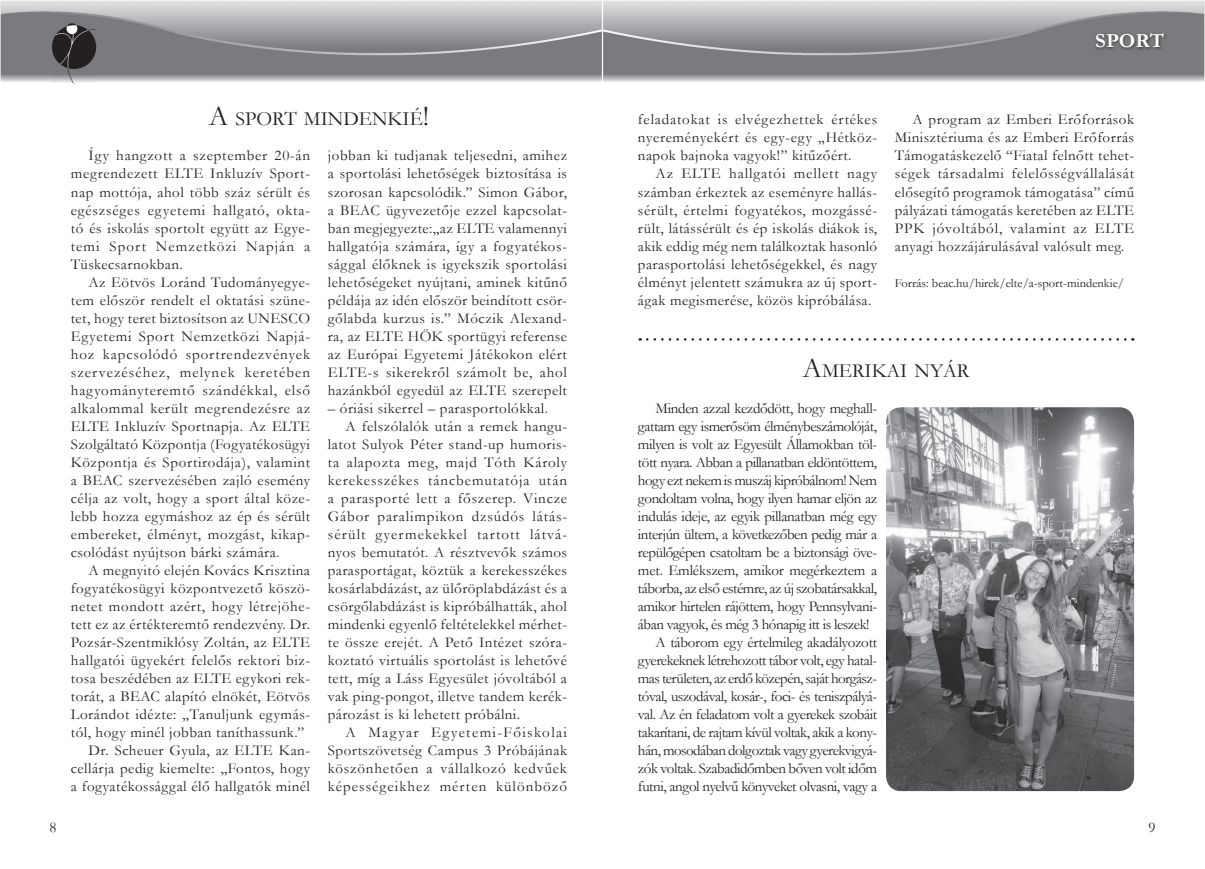
<style>
.page{position:relative;width:1205px;height:869px;background:#fff}
.page>*{position:absolute;margin:0;border:0;box-sizing:border-box;transform-origin:0 0}
.t1{font:20.12px "Garamond";color:#231f20}
.t2{font:700 20px "Garamond";color:#fff;scale:1.05 1}
.t3{font:15px/18px "Garamond";letter-spacing:.03em;color:#231f20;text-align:justify}
.t4{font:15px "Garamond";letter-spacing:-.03em;color:#231f20}
.t5{font:15px "Garamond";letter-spacing:-.035em;color:#231f20}
.t6{font:15px "Garamond";letter-spacing:-.025em;color:#231f20}
.t7{font:15px "Garamond";letter-spacing:.07em;color:#231f20}
.t8{font:15px "Garamond";letter-spacing:.055em;color:#231f20}
.t9{font:15px "Garamond";letter-spacing:-.02em;color:#231f20}
.t10{font:15px "Garamond";letter-spacing:-.015em;color:#231f20}
.t11{font:15px "Garamond";letter-spacing:-.01em;color:#231f20}
.t12{font:15px "Garamond";letter-spacing:.065em;color:#231f20}
.t13{font:15px "Garamond";letter-spacing:.05em;color:#231f20}
.t14{font:15px "Garamond";letter-spacing:.06em;color:#231f20}
.t15{font:15px "Garamond";letter-spacing:.09em;color:#231f20}
.t16{font:12.5px "Garamond";color:#231f20}
.s1{font-size:28.75px}
</style>
<div class="page">
<img style="left:886px;top:407px;width:248px;height:383px">
<svg style="left:647px;top:338px;width:486px;height:2px"></svg>
<img style="left:1px;top:1px;width:1203px;height:81px">
<img style="left:51px;top:22px;width:46px;height:62px">
<img style="left:1094px;top:32px;width:73px;height:19px">
<p class="t3" style="left:50px;top:817px;width:9px">8</p>
<h1 class="t1" style="left:209px;top:105px;width:222px"><span class="s1">A</span> SPORT MINDENKIÉ<span class="s1">!</span></h1>
<p class="t3" style="left:71px;top:146px;width:241px;text-indent:18px">Így hangzott a szeptember 20-án megrendezett ELTE Inkluzív Sport&shy;nap mottója, ahol több száz sérült és egészséges egyetemi hallgató, okta&shy;tó és iskolás sportolt együtt az Egye&shy;temi Sport Nemzetközi Napján a Tüskecsarnokban.</p>
<p class="t3" style="left:71px;top:272px;width:241px;text-indent:18px">Az Eötvös Loránd Tudományegye&shy;tem először rendelt el oktatási szüne&shy;tet, hogy teret biztosítson az UNESCO Egyetemi Sport Nemzetközi Napjá&shy;hoz kapcsolódó sportrendezvények szervezéséhez, melynek keretében hagyományteremtő szándékkal, első alkalommal került megrendezésre az ELTE Inkluzív Sportnapja. Az ELTE Szolgáltató Központja (Fogyatékosügyi Központja és Sportirodája), valamint a BEAC szervezésében zajló esemény célja az volt, hogy a sport által köze&shy;lebb hozza egymáshoz az ép és sérült embereket, élményt, mozgást, kikap&shy;csolódást nyújtson bárki számára.</p>
<p class="t3" style="left:89px;top:560px;width:223px">A megnyitó elején Kovács Krisztina</p>
<p class="t3" style="left:71px;top:578px;width:241px">fogyatékosügyi központvezető köszö-</p>
<p class="t3" style="left:71px;top:596px;width:241px">netet mondott azért, hogy létrejöhe-</p>
<p class="t3" style="left:71px;top:614px;width:241px">tett ez az értékteremtő rendezvény. Dr.</p>
<p class="t3" style="left:71px;top:632px;width:241px">Pozsár-Szentmiklósy Zoltán, az ELTE</p>
<p class="t3" style="left:71px;top:650px;width:241px">hallgatói ügyekért felelős rektori biz-</p>
<p class="t3" style="left:71px;top:668px;width:241px">tosa beszédében az ELTE egykori rek-</p>
<p class="t3" style="left:71px;top:686px;width:241px">torát, a BEAC alapító elnökét, Eötvös</p>
<p class="t3" style="left:71px;top:704px;width:241px">Lorándot idézte: „Tanuljunk egymás-</p>
<p class="t3" style="left:71px;top:722px;width:235px">tól, hogy minél jobban taníthassunk.”</p>
<p class="t3" style="left:89px;top:740px;width:223px">Dr. Scheuer Gyula, az ELTE Kan-</p>
<p class="t3" style="left:71px;top:758px;width:241px">cellárja pedig kiemelte: „Fontos, hogy</p>
<p class="t3" style="left:71px;top:776px;width:241px">a fogyatékossággal élő hallgatók minél</p>
<p class="t3" style="left:328px;top:146px;width:241px">jobban ki tudjanak teljesedni, amihez a sportolási lehetőségek biztosítása is szorosan kapcsolódik.” Simon Gábor, a BEAC ügyvezetője ezzel kapcsolat&shy;ban megjegyezte:„az ELTE valamennyi hallgatója számára, így a fogyatékos&shy;sággal élőknek is igyekszik sportolási lehetőségeket nyújtani, aminek kitűnő példája az idén először beindított csör&shy;gőlabda kurzus is.” Móczik Alexand&shy;ra, az ELTE HÖK sportügyi referense az Európai Egyetemi Játékokon elért ELTE-s sikerekről számolt be, ahol hazánkból egyedül az ELTE szerepelt</p>
<p class="t3" style="left:328px;top:398px;width:222px">– óriási sikerrel – parasportolókkal.</p>
<p class="t3" style="left:345px;top:416px;width:223px">A felszólalók után a remek hangu-</p>
<p class="t3" style="left:328px;top:434px;width:241px">latot Sulyok Péter stand-up humoris-</p>
<p class="t8" style="left:328px;top:452px;width:241px">ta alapozta meg, majd Tóth Károly</p>
<p class="t12" style="left:328px;top:470px;width:241px">kerekesszékes táncbemutatója után</p>
<p class="t13" style="left:328px;top:488px;width:241px">a parasporté lett a főszerep. Vincze</p>
<p class="t14" style="left:328px;top:506px;width:241px">Gábor paralimpikon dzsúdós látás-</p>
<p class="t7" style="left:328px;top:524px;width:241px">sérült gyermekekkel tartott látvá-</p>
<p class="t3" style="left:328px;top:542px;width:241px">nyos bemutatót. A résztvevők számos</p>
<p class="t3" style="left:328px;top:560px;width:241px">parasportágat, köztük a kerekesszékes</p>
<p class="t3" style="left:328px;top:578px;width:241px">kosárlabdázást, az ülőröplabdázást és a</p>
<p class="t3" style="left:328px;top:596px;width:241px">csörgőlabdázást is kipróbálhatták, ahol</p>
<p class="t3" style="left:328px;top:614px;width:241px">mindenki egyenlő feltételekkel mérhet-</p>
<p class="t3" style="left:328px;top:632px;width:241px">te össze erejét. A Pető Intézet szóra-</p>
<p class="t3" style="left:328px;top:650px;width:241px">koztató virtuális sportolást is lehetővé</p>
<p class="t3" style="left:328px;top:668px;width:241px">tett, míg a Láss Egyesület jóvoltából a</p>
<p class="t3" style="left:328px;top:686px;width:241px">vak ping-pongot, illetve tandem kerék-</p>
<p class="t3" style="left:328px;top:704px;width:194px">pározást is ki lehetett próbálni.</p>
<p class="t15" style="left:345px;top:722px;width:223px">A Magyar Egyetemi-Főiskolai</p>
<p class="t3" style="left:328px;top:740px;width:241px">Sportszövetség Campus 3 Próbájának</p>
<p class="t8" style="left:328px;top:758px;width:241px">köszönhetően a vállalkozó kedvűek</p>
<p class="t7" style="left:328px;top:776px;width:241px">képességeikhez mérten különböző</p>
<h2 class="t2" style="left:1095px;top:27px;width:67px">SPORT</h2>
<p class="t3" style="left:638px;top:110px;width:241px">feladatokat is elvégezhettek értékes nyereményekért és egy-egy „Hétköz&shy;napok bajnoka vagyok!” kitűzőért.</p>
<p class="t3" style="left:638px;top:164px;width:241px;text-indent:18px">Az ELTE hallgatói mellett nagy számban érkeztek az eseményre hallás&shy;sérült, értelmi fogyatékos, mozgássé&shy;rült, látássérült és ép iskolás diákok is, akik eddig még nem találkoztak hasonló parasportolási lehetőségekkel, és nagy élményt jelentett számukra az új sport&shy;ágak megismerése, közös kipróbálása.</p>
<p class="t3" style="left:895px;top:110px;width:241px;text-indent:18px">A program az Emberi Erőforrások Minisztériuma és az Emberi Erőforrás Támogatáskezelő “Fiatal felnőtt tehet&shy;ségek társadalmi felelősségvállalását elősegítő programok támogatása” című pályázati támogatás keretében az ELTE PPK jóvoltából, valamint az ELTE anyagi hozzájárulásával valósult meg.</p>
<p class="t16" style="left:895px;top:274px;width:231px">Forrás: beac.hu/hirek/elte/a-sport-mindenkie/</p>
<h1 class="t1" style="left:802px;top:357px;width:168px"><span class="s1">A</span>MERIKAI NYÁR</h1>
<p class="t6" style="left:656px;top:398px;width:223px">Minden azzal kezdődött, hogy meghall-</p>
<p class="t4" style="left:638px;top:416px;width:241px">gattam egy ismerősöm élménybeszámolóját,</p>
<p class="t6" style="left:638px;top:434px;width:241px">milyen is volt az Egyesült Államokban töl-</p>
<p class="t4" style="left:638px;top:452px;width:241px">tött nyara. Abban a pillanatban eldöntöttem,</p>
<p class="t5" style="left:638px;top:470px;width:241px">hogy ezt nekem is muszáj kipróbálnom! Nem</p>
<p class="t4" style="left:638px;top:488px;width:241px">gondoltam volna, hogy ilyen hamar eljön az</p>
<p class="t9" style="left:638px;top:506px;width:241px">indulás ideje, az egyik pillanatban még egy</p>
<p class="t4" style="left:638px;top:524px;width:241px">interjún ültem, a következőben pedig már a</p>
<p class="t4" style="left:638px;top:542px;width:241px">repülőgépen csatoltam be a biztonsági öve-</p>
<p class="t11" style="left:638px;top:560px;width:241px">met. Emlékszem, amikor megérkeztem a</p>
<p class="t4" style="left:638px;top:578px;width:241px">táborba, az első estémre, az új szobatársakkal,</p>
<p class="t4" style="left:638px;top:596px;width:241px">amikor hirtelen rájöttem, hogy Pennsylvani-</p>
<p class="t4" style="left:638px;top:614px;width:233px">ában vagyok, és még 3 hónapig itt is leszek!</p>
<p class="t10" style="left:656px;top:632px;width:223px">A táborom egy értelmileg akadályozott</p>
<p class="t4" style="left:638px;top:650px;width:241px">gyerekeknek létrehozott tábor volt, egy hatal-</p>
<p class="t5" style="left:638px;top:668px;width:241px">mas területen, az erdő közepén, saját horgász-</p>
<p class="t4" style="left:638px;top:686px;width:241px">tóval, uszodával, kosár-, foci- és teniszpályá-</p>
<p class="t4" style="left:638px;top:704px;width:241px">val. Az én feladatom volt a gyerekek szobáit</p>
<p class="t4" style="left:638px;top:722px;width:241px">takarítani, de rajtam kívül voltak, akik a kony-</p>
<p class="t5" style="left:638px;top:740px;width:241px">hán, mosodában dolgoztak vagy gyerekvigyá-</p>
<p class="t4" style="left:638px;top:758px;width:241px">zók voltak. Szabadidőmben bőven volt időm</p>
<p class="t4" style="left:638px;top:776px;width:241px">futni, angol nyelvű könyveket olvasni, vagy a</p>
<p class="t3" style="left:1148px;top:817px;width:9px">9</p>
</div>
